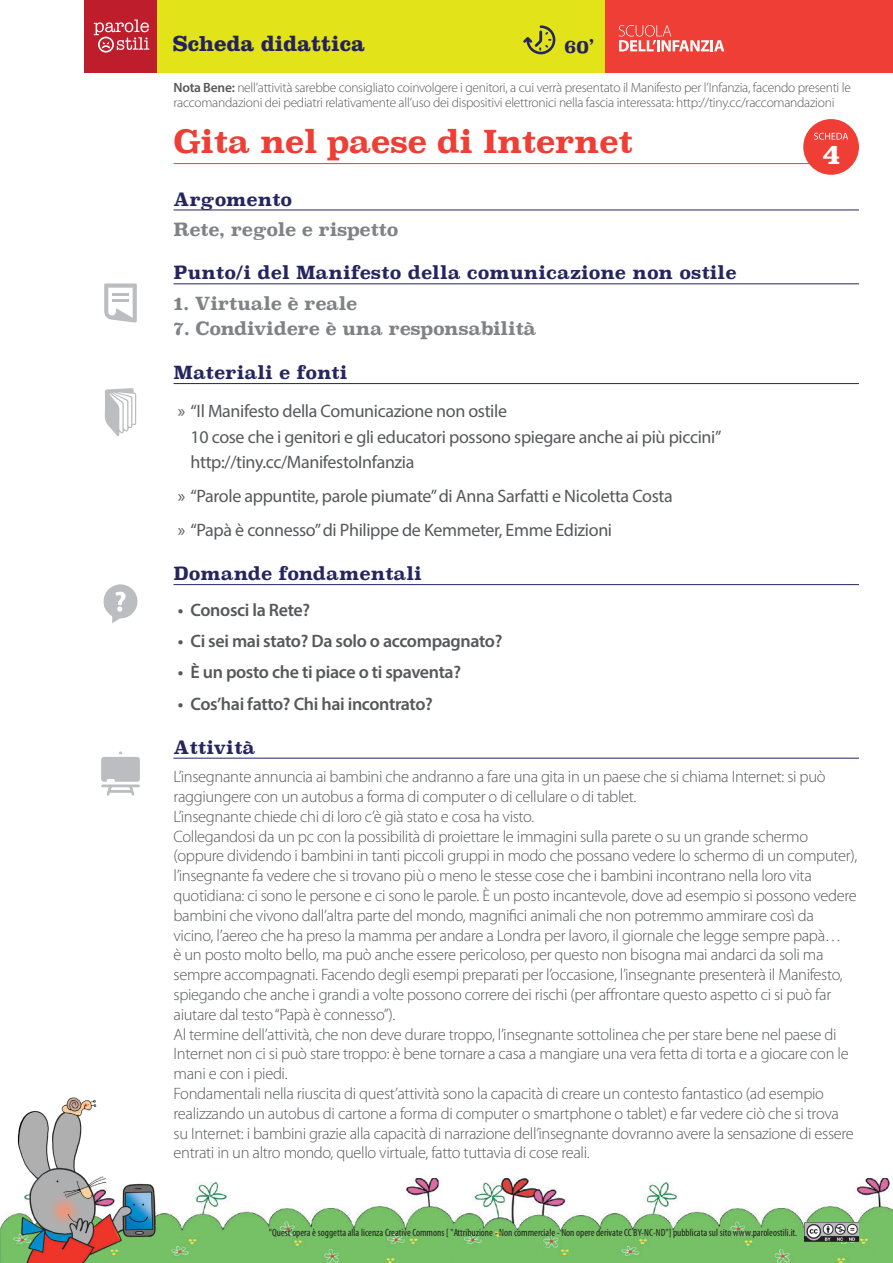
<style>
.page{position:relative;width:893px;height:1263px;background:#fff}
.page>*{position:absolute;margin:0;border:0;box-sizing:border-box;transform-origin:0 0}
.titolo{font:700 31.5px "Superclarendon";letter-spacing:-.02em;color:#ee3e35}
.t1{font:700 26.25px "Superclarendon";color:#fff}
.t2{font:700 22.5px "Clarendon LT Std";color:#252161}
.t3{font:18px/25.5px "Myriad Pro";letter-spacing:-.02em;color:#57585a}
.t4{font:600 18px "Myriad Pro";letter-spacing:-.02em;color:#57585a}
.sezioni{font:700 18px "Superclarendon";color:#252560}
.Materia_Principio{font:700 18px "Superclarendon";letter-spacing:-.02em;color:#808285}
.t5{font:700 18px "Superclarendon";color:#252161}
.testo{font:300 16.5px/19.8px "Myriad Pro";letter-spacing:-.02em;color:#57585a}
.testo-2{font:300 13.5px/15px "Myriad Pro";letter-spacing:-.02em;color:#57585a}
.t6{font:condensed 10.5px "Myriad Pro";color:#231f20}
.s1{font-weight:600}
</style>
<div class="page">
<div style="left:84px;top:0;width:521px;height:72px;background:#e2e318"></div>
<div style="left:84px;top:0;width:73px;height:72px;background:#be1d2c"></div>
<svg style="left:94px;top:19px;width:55px;height:34px"></svg>
<svg style="left:523px;top:25px;width:33px;height:30px"></svg>
<div style="left:605px;top:0;width:288px;height:72px;background:#ee3e35"></div>
<svg style="left:619px;top:25px;width:105px;height:26px"></svg>
<hr style="left:174px;top:163px;width:666px;height:1px;background:#ee3e35">
<hr style="left:174px;top:210px;width:685px;height:1px;background:#252560">
<hr style="left:174px;top:284px;width:685px;height:1px;background:#252560">
<hr style="left:174px;top:383px;width:685px;height:1px;background:#252560">
<hr style="left:174px;top:584px;width:685px;height:1px;background:#252560">
<hr style="left:174px;top:758px;width:685px;height:1px;background:#252560">
<svg style="left:103px;top:584px;width:35px;height:39px"></svg>
<svg style="left:105px;top:388px;width:31px;height:48px"></svg>
<svg style="left:101px;top:751px;width:39px;height:44px"></svg>
<img style="left:184px;top:1178px;width:709px;height:85px">
<img style="left:0;top:1097px;width:184px;height:166px">
<div style="left:803px;top:119px;width:56px;height:56px;background:#ee3e35;border-radius:50%"></div>
<svg style="left:814px;top:133px;width:34px;height:7px"></svg>
<svg style="left:104px;top:283px;width:33px;height:40px"></svg>
<h3 class="t2" style="left:173px;top:30px;width:193px">Scheda didattica</h3>
<p class="t5" style="left:564px;top:33px;width:31px">60’</p>
<p class="testo-2" style="left:174px;top:80px;width:679px"><span class="s1">Nota Bene:</span> nell’attività sarebbe consigliato coinvolgere i genitori, a cui verrà presentato il Manifesto per l’Infanzia, facendo presenti le raccomandazioni dei pediatri relativamente all’uso dei dispositivi elettronici nella fascia interessata: http://tiny.cc/raccomandazioni</p>
<p class="titolo" style="left:174px;top:118px;width:461px">Gita nel paese di Internet</p>
<p class="t1" style="left:822px;top:134px;width:20px">4</p>
<p class="sezioni" style="left:174px;top:186px;width:120px">Argomento</p>
<p class="Materia_Principio" style="left:174px;top:216px;width:226px">Rete, regole e rispetto</p>
<p class="sezioni" style="left:174px;top:259px;width:565px">Punto/i del Manifesto della comunicazione non ostile</p>
<p class="Materia_Principio" style="left:174px;top:290px;width:185px">1. Virtuale è reale</p>
<p class="Materia_Principio" style="left:174px;top:315px;width:364px">7. Condividere è una responsabilità</p>
<p class="sezioni" style="left:174px;top:359px;width:176px">Materiali e fonti</p>
<p class="t3" style="left:191px;top:398px;width:532px;text-indent:-13px">» “Il Manifesto della Comunicazione non ostile<br>10 cose che i genitori e gli educatori possono spiegare anche ai più piccini” http://tiny.cc/ManifestoInfanzia</p>
<p class="t3" style="left:178px;top:483px;width:497px">» “Parole appuntite, parole piumate” di Anna Sarfatti e Nicoletta Costa</p>
<p class="t3" style="left:178px;top:517px;width:436px">» “Papà è connesso” di Philippe de Kemmeter, Emme Edizioni</p>
<p class="sezioni" style="left:174px;top:560px;width:250px">Domande fondamentali</p>
<p class="t4" style="left:178px;top:598px;width:134px">• Conosci la Rete?</p>
<p class="t4" style="left:178px;top:629px;width:326px">• Ci sei mai stato? Da solo o accompagnato?</p>
<p class="t4" style="left:178px;top:660px;width:285px">• È un posto che ti piace o ti spaventa?</p>
<p class="t4" style="left:178px;top:692px;width:257px">• Cos’hai fatto? Chi hai incontrato?</p>
<p class="sezioni" style="left:174px;top:734px;width:83px">Attività</p>
<p class="testo" style="left:174px;top:767px;width:654px">L’insegnante annuncia ai bambini che andranno a fare una gita in un paese che si chiama Internet: si può raggiungere con un autobus a forma di computer o di cellulare o di tablet.</p>
<p class="testo" style="left:174px;top:806px;width:362px">L’insegnante chiede chi di loro c’è già stato e cosa ha visto.</p>
<p class="testo" style="left:174px;top:826px;width:685px">Collegandosi da un pc con la possibilità di proiettare le immagini sulla parete o su un grande schermo (oppure dividendo i bambini in tanti piccoli gruppi in modo che possano vedere lo schermo di un computer), l’insegnante fa vedere che si trovano più o meno le stesse cose che i bambini incontrano nella loro vita quotidiana: ci sono le persone e ci sono le parole. È un posto incantevole, dove ad esempio si possono vedere bambini che vivono dall’altra parte del mondo, magnifici animali che non potremmo ammirare così da vicino, l’aereo che ha preso la mamma per andare a Londra per lavoro, il giornale che legge sempre papà…<br>è un posto molto bello, ma può anche essere pericoloso, per questo non bisogna mai andarci da soli ma sempre accompagnati. Facendo degli esempi preparati per l’occasione, l’insegnante presenterà il Manifesto, spiegando che anche i grandi a volte possono correre dei rischi (per affrontare questo aspetto ci si può far aiutare dal testo “Papà è connesso”).</p>
<p class="testo" style="left:174px;top:1024px;width:677px">Al termine dell’attività, che non deve durare troppo, l’insegnante sottolinea che per stare bene nel paese di<br>Internet non ci si può stare troppo: è bene tornare a casa a mangiare una vera fetta di torta e a giocare con le mani e con i piedi.</p>
<p class="testo" style="left:174px;top:1084px;width:682px">Fondamentali nella riuscita di quest’attività sono la capacità di creare un contesto fantastico (ad esempio realizzando un autobus di cartone a forma di computer o smartphone o tablet) e far vedere ciò che si trova su Internet: i bambini grazie alla capacità di narrazione dell’insegnante dovranno avere la sensazione di essere entrati in un altro mondo, quello virtuale, fatto tuttavia di cose reali.</p>
<p class="t6" style="left:269px;top:1227px;width:530px">"Quest'opera è soggetta alla licenza Creative Commons [ "Attribuzione - Non commerciale - Non opere derivate CC BY-NC-ND"] pubblicata sul sito www.paroleostili.it.</p>
</div>
